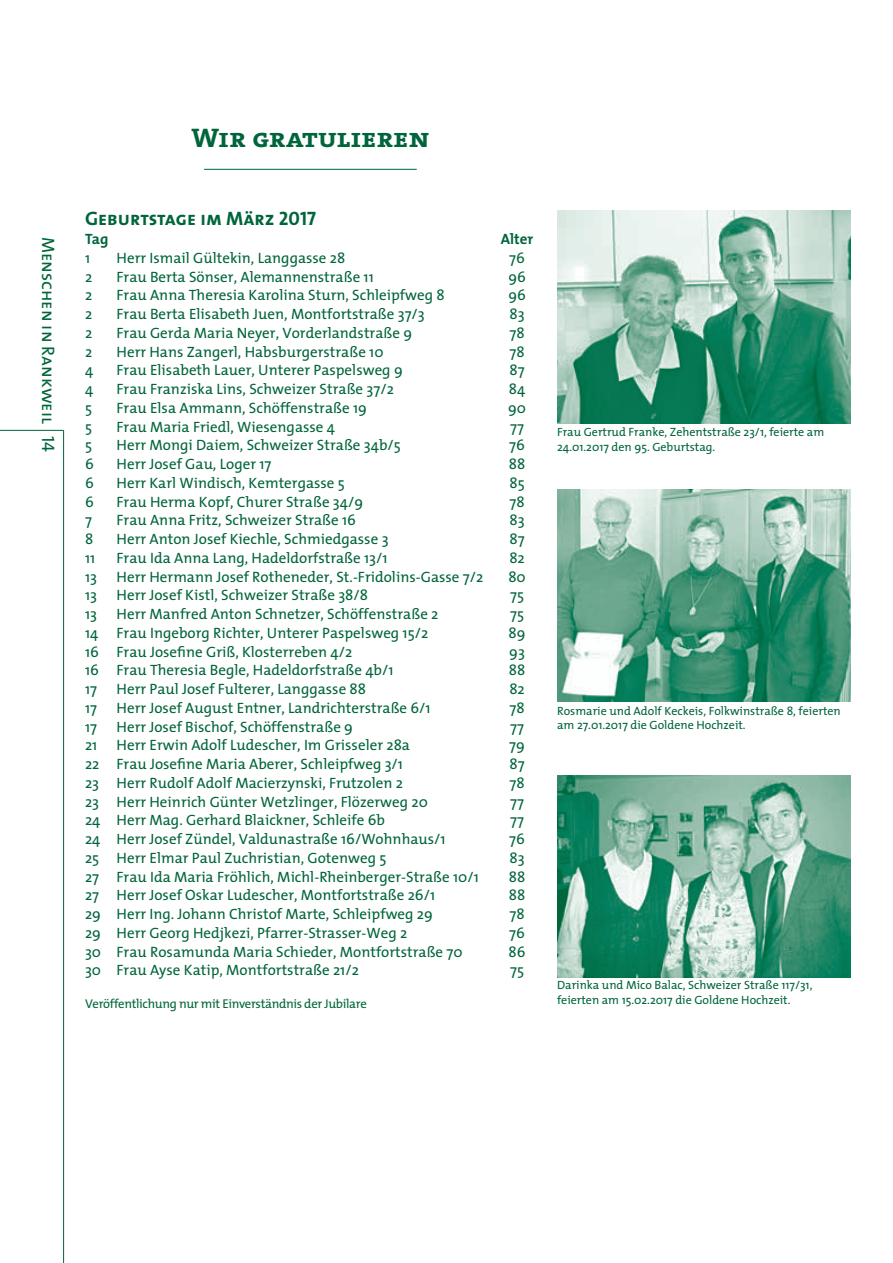
<style>
.page{position:relative;width:893px;height:1263px;background:#fff}
.page>*{position:absolute;margin:0;border:0;box-sizing:border-box;transform-origin:0 0}
.t1{font:27px "The Serif Bold Caps";letter-spacing:.005em;color:#00653a;scale:1.05 1}
.t2{font:19.5px "The Mix Bold Caps";color:#00653a}
.t3{font:18px "The Mix Caps";color:#00653a}
.t4{font:15px "The Mix";color:#00653a}
.t5{font:700 15px "The Mix";color:#00653a}
.t6{font:12.75px "The Mix";letter-spacing:-.025em;color:#00653a}
.t7{font:12px/14.4px "The Mix";color:#00653a}
</style>
<div class="page">
<hr style="left:204px;top:169px;width:213px;height:1px;background:#00653a">
<img style="left:557px;top:776px;width:293px;height:201px">
<img style="left:557px;top:489px;width:293px;height:213px">
<img style="left:557px;top:210px;width:293px;height:213px">
<hr style="left:63px;top:430px;width:1px;height:833px;background:#00653a">
<hr style="left:0;top:430px;width:64px;height:1px;background:#00653a">
<p class="t3" style="left:63px;top:237px;width:217px;rotate:90deg">Menschen in Rankweil 14</p>
<h1 class="t1" style="left:191px;top:115px;width:228px">Wir gratulieren</h1>
<h2 class="t2" style="left:85px;top:202px;width:233px">Geburtstage im März 2017</h2>
<p class="t5" style="left:85px;top:226px;width:25px">Tag</p>
<p class="t5" style="left:501px;top:226px;width:34px">Alter</p>
<p class="t4" style="left:85px;top:245px;width:7px">1</p>
<p class="t4" style="left:117px;top:245px;width:230px">Herr Ismail Gültekin, Langgasse 28</p>
<p class="t4" style="left:509px;top:245px;width:17px">76</p>
<p class="t4" style="left:85px;top:264px;width:9px">2</p>
<p class="t4" style="left:117px;top:264px;width:259px">Frau Berta Sönser, Alemannenstraße 11</p>
<p class="t4" style="left:508px;top:264px;width:19px">96</p>
<p class="t4" style="left:85px;top:283px;width:9px">2</p>
<p class="t4" style="left:117px;top:283px;width:330px">Frau Anna Theresia Karolina Sturn, Schleipfweg 8</p>
<p class="t4" style="left:508px;top:283px;width:19px">96</p>
<p class="t4" style="left:85px;top:302px;width:9px">2</p>
<p class="t4" style="left:117px;top:302px;width:310px">Frau Berta Elisabeth Juen, Montfortstraße 37/3</p>
<p class="t4" style="left:509px;top:302px;width:17px">83</p>
<p class="t4" style="left:85px;top:320px;width:9px">2</p>
<p class="t4" style="left:117px;top:320px;width:297px">Frau Gerda Maria Neyer, Vorderlandstraße 9</p>
<p class="t4" style="left:509px;top:320px;width:17px">78</p>
<p class="t4" style="left:85px;top:339px;width:9px">2</p>
<p class="t4" style="left:117px;top:339px;width:269px">Herr Hans Zangerl, Habsburgerstraße 10</p>
<p class="t4" style="left:509px;top:339px;width:17px">78</p>
<p class="t4" style="left:85px;top:358px;width:10px">4</p>
<p class="t4" style="left:117px;top:358px;width:288px">Frau Elisabeth Lauer, Unterer Paspelsweg 9</p>
<p class="t4" style="left:509px;top:358px;width:17px">87</p>
<p class="t4" style="left:85px;top:377px;width:10px">4</p>
<p class="t4" style="left:117px;top:377px;width:279px">Frau Franziska Lins, Schweizer Straße 37/2</p>
<p class="t4" style="left:509px;top:377px;width:18px">84</p>
<p class="t4" style="left:85px;top:395px;width:9px">5</p>
<p class="t4" style="left:117px;top:395px;width:252px">Frau Elsa Ammann, Schöffenstraße 19</p>
<p class="t4" style="left:508px;top:395px;width:19px">90</p>
<p class="t4" style="left:85px;top:414px;width:9px">5</p>
<p class="t4" style="left:117px;top:414px;width:220px">Frau Maria Friedl, Wiesengasse 4</p>
<p class="t4" style="left:510px;top:414px;width:15px">77</p>
<p class="t4" style="left:85px;top:433px;width:9px">5</p>
<p class="t4" style="left:117px;top:433px;width:286px">Herr Mongi Daiem, Schweizer Straße 34b/5</p>
<p class="t4" style="left:509px;top:433px;width:17px">76</p>
<p class="t4" style="left:85px;top:452px;width:10px">6</p>
<p class="t4" style="left:117px;top:452px;width:156px">Herr Josef Gau, Loger 17</p>
<p class="t4" style="left:509px;top:452px;width:18px">88</p>
<p class="t4" style="left:85px;top:470px;width:10px">6</p>
<p class="t4" style="left:117px;top:470px;width:230px">Herr Karl Windisch, Kemtergasse 5</p>
<p class="t4" style="left:509px;top:470px;width:17px">85</p>
<p class="t4" style="left:85px;top:489px;width:10px">6</p>
<p class="t4" style="left:117px;top:489px;width:248px">Frau Herma Kopf, Churer Straße 34/9</p>
<p class="t4" style="left:509px;top:489px;width:17px">78</p>
<p class="t4" style="left:85px;top:508px;width:8px">7</p>
<p class="t4" style="left:117px;top:508px;width:241px">Frau Anna Fritz, Schweizer Straße 16</p>
<p class="t4" style="left:509px;top:508px;width:17px">83</p>
<p class="t4" style="left:85px;top:527px;width:10px">8</p>
<p class="t4" style="left:117px;top:527px;width:274px">Herr Anton Josef Kiechle, Schmiedgasse 3</p>
<p class="t4" style="left:509px;top:527px;width:17px">87</p>
<p class="t4" style="left:85px;top:545px;width:12px">11</p>
<p class="t4" style="left:117px;top:545px;width:273px">Frau Ida Anna Lang, Hadeldorfstraße 13/1</p>
<p class="t4" style="left:509px;top:545px;width:17px">82</p>
<p class="t4" style="left:85px;top:564px;width:14px">13</p>
<p class="t4" style="left:117px;top:564px;width:368px">Herr Hermann Josef Rotheneder, St.-Fridolins-Gasse 7/2</p>
<p class="t4" style="left:508px;top:564px;width:19px">80</p>
<p class="t4" style="left:85px;top:583px;width:14px">13</p>
<p class="t4" style="left:117px;top:583px;width:253px">Herr Josef Kistl, Schweizer Straße 38/8</p>
<p class="t4" style="left:510px;top:583px;width:15px">75</p>
<p class="t4" style="left:85px;top:602px;width:14px">13</p>
<p class="t4" style="left:117px;top:602px;width:323px">Herr Manfred Anton Schnetzer, Schöffenstraße 2</p>
<p class="t4" style="left:510px;top:602px;width:15px">75</p>
<p class="t4" style="left:85px;top:620px;width:345px">14 Frau Ingeborg Richter, Unterer Paspelsweg 15/2</p>
<p class="t4" style="left:509px;top:620px;width:19px">89</p>
<p class="t4" style="left:85px;top:639px;width:269px">16 Frau Josefine Griß, Klosterreben 4/2</p>
<p class="t4" style="left:509px;top:639px;width:17px">93</p>
<p class="t4" style="left:85px;top:658px;width:310px">16 Frau Theresia Begle, Hadeldorfstraße 4b/1</p>
<p class="t4" style="left:509px;top:658px;width:18px">88</p>
<p class="t4" style="left:85px;top:677px;width:13px">17</p>
<p class="t4" style="left:117px;top:677px;width:251px">Herr Paul Josef Fulterer, Langgasse 88</p>
<p class="t4" style="left:509px;top:677px;width:17px">82</p>
<p class="t4" style="left:85px;top:695px;width:13px">17</p>
<p class="t4" style="left:117px;top:695px;width:316px">Herr Josef August Entner, Landrichterstraße 6/1</p>
<p class="t4" style="left:509px;top:695px;width:17px">78</p>
<p class="t4" style="left:85px;top:714px;width:13px">17</p>
<p class="t4" style="left:117px;top:714px;width:238px">Herr Josef Bischof, Schöffenstraße 9</p>
<p class="t4" style="left:510px;top:714px;width:15px">77</p>
<p class="t4" style="left:85px;top:733px;width:14px">21</p>
<p class="t4" style="left:117px;top:733px;width:295px">Herr Erwin Adolf Ludescher, Im Grisseler 28a</p>
<p class="t4" style="left:509px;top:733px;width:17px">79</p>
<p class="t4" style="left:85px;top:752px;width:319px">22 Frau Josefine Maria Aberer, Schleipfweg 3/1</p>
<p class="t4" style="left:509px;top:752px;width:17px">87</p>
<p class="t4" style="left:85px;top:770px;width:319px">23 Herr Rudolf Adolf Macierzynski, Frutzolen 2</p>
<p class="t4" style="left:509px;top:770px;width:17px">78</p>
<p class="t4" style="left:85px;top:789px;width:344px">23 Herr Heinrich Günter Wetzlinger, Flözerweg 20</p>
<p class="t4" style="left:510px;top:789px;width:15px">77</p>
<p class="t4" style="left:85px;top:808px;width:302px">24 Herr Mag. Gerhard Blaickner, Schleife 6b</p>
<p class="t4" style="left:510px;top:808px;width:15px">77</p>
<p class="t4" style="left:85px;top:827px;width:362px">24 Herr Josef Zündel, Valdunastraße 16/Wohnhaus/1</p>
<p class="t4" style="left:509px;top:827px;width:17px">76</p>
<p class="t4" style="left:85px;top:845px;width:303px">25 Herr Elmar Paul Zuchristian, Gotenweg 5</p>
<p class="t4" style="left:509px;top:845px;width:17px">83</p>
<p class="t4" style="left:85px;top:864px;width:395px">27 Frau Ida Maria Fröhlich, Michl-Rheinberger-Straße 10/1</p>
<p class="t4" style="left:509px;top:864px;width:18px">88</p>
<p class="t4" style="left:85px;top:883px;width:352px">27 Herr Josef Oskar Ludescher, Montfortstraße 26/1</p>
<p class="t4" style="left:509px;top:883px;width:18px">88</p>
<p class="t4" style="left:85px;top:902px;width:349px">29 Herr Ing. Johann Christof Marte, Schleipfweg 29</p>
<p class="t4" style="left:509px;top:902px;width:17px">78</p>
<p class="t4" style="left:85px;top:920px;width:324px">29 Herr Georg Hedjkezi, Pfarrer-Strasser-Weg 2</p>
<p class="t4" style="left:509px;top:920px;width:17px">76</p>
<p class="t4" style="left:85px;top:939px;width:379px">30 Frau Rosamunda Maria Schieder, Montfortstraße 70</p>
<p class="t4" style="left:509px;top:939px;width:19px">86</p>
<p class="t4" style="left:85px;top:958px;width:275px">30 Frau Ayse Katip, Montfortstraße 21/2</p>
<p class="t4" style="left:510px;top:958px;width:15px">75</p>
<p class="t6" style="left:85px;top:993px;width:283px">Veröffentlichung nur mit Einverständnis der Jubilare</p>
<p class="t7" style="left:557px;top:424px;width:269px">Frau Gertrud Franke, Zehentstraße 23/1, feierte am<br>24.01.2017 den 95. Geburtstag.</p>
<p class="t7" style="left:557px;top:703px;width:285px">Rosmarie und Adolf Keckeis, Folkwinstraße 8, feierten am 27.01.2017 die Goldene Hochzeit.</p>
<p class="t7" style="left:557px;top:978px;width:257px">Darinka und Mico Balac, Schweizer Straße 117/31, feierten am 15.02.2017 die Goldene Hochzeit.</p>
</div>
